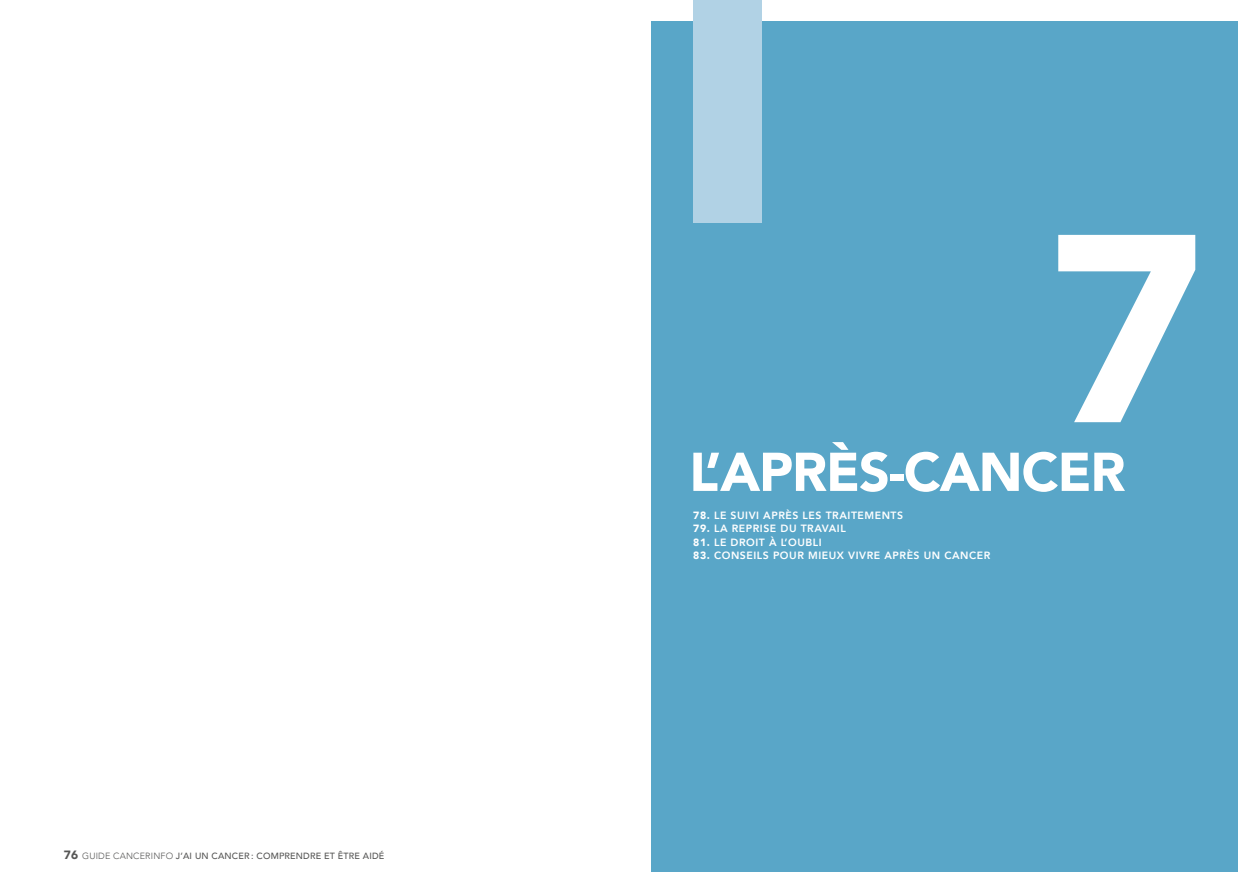
<style>
.page{position:relative;width:1259px;height:893px;background:#fff}
.page>*{position:absolute;margin:0;border:0;box-sizing:border-box;transform-origin:0 0}
.t1{font:900 264.6px "Avenir";color:#fff}
.t2{font:900 54px "Avenir";letter-spacing:-.02em;color:#fff}
.t3{font:800 10.5px "Avenir";letter-spacing:.05em;color:#fff}
.t4{font:500 9px "Avenir";letter-spacing:.02em;color:#575756}
.s1{font-weight:900;font-size:12px}
.s2{font-weight:300}
.s3{font-weight:900}
</style>
<div class="page">
<div style="left:651px;top:21px;width:586px;height:851px;background:#59a6c8"></div>
<div style="left:693px;top:0;width:69px;height:223px;background:#b1d2e5"></div>
<p class="t4" style="left:64px;top:848px;width:322px"><span class="s1">76</span> <span class="s2">GUIDE CANCERINFO</span> J’AI UN CANCER : COMPRENDRE ET ÊTRE AIDÉ</p>
<h1 class="t1" style="left:1048px;top:103px;width:158px">7</h1>
<h2 class="t2" style="left:689px;top:426px;width:438px">L’APRÈS-CANCER</h2>
<p class="t3" style="left:693px;top:507px;width:211px"><span class="s3">78.</span> LE SUIVI APRÈS LES TRAITEMENTS</p>
<p class="t3" style="left:693px;top:520px;width:154px"><span class="s3">79.</span> LA REPRISE DU TRAVAIL</p>
<p class="t3" style="left:693px;top:534px;width:130px"><span class="s3">81.</span> LE DROIT À L’OUBLI</p>
<p class="t3" style="left:693px;top:547px;width:299px"><span class="s3">83.</span> CONSEILS POUR MIEUX VIVRE APRÈS UN CANCER</p>
</div>
